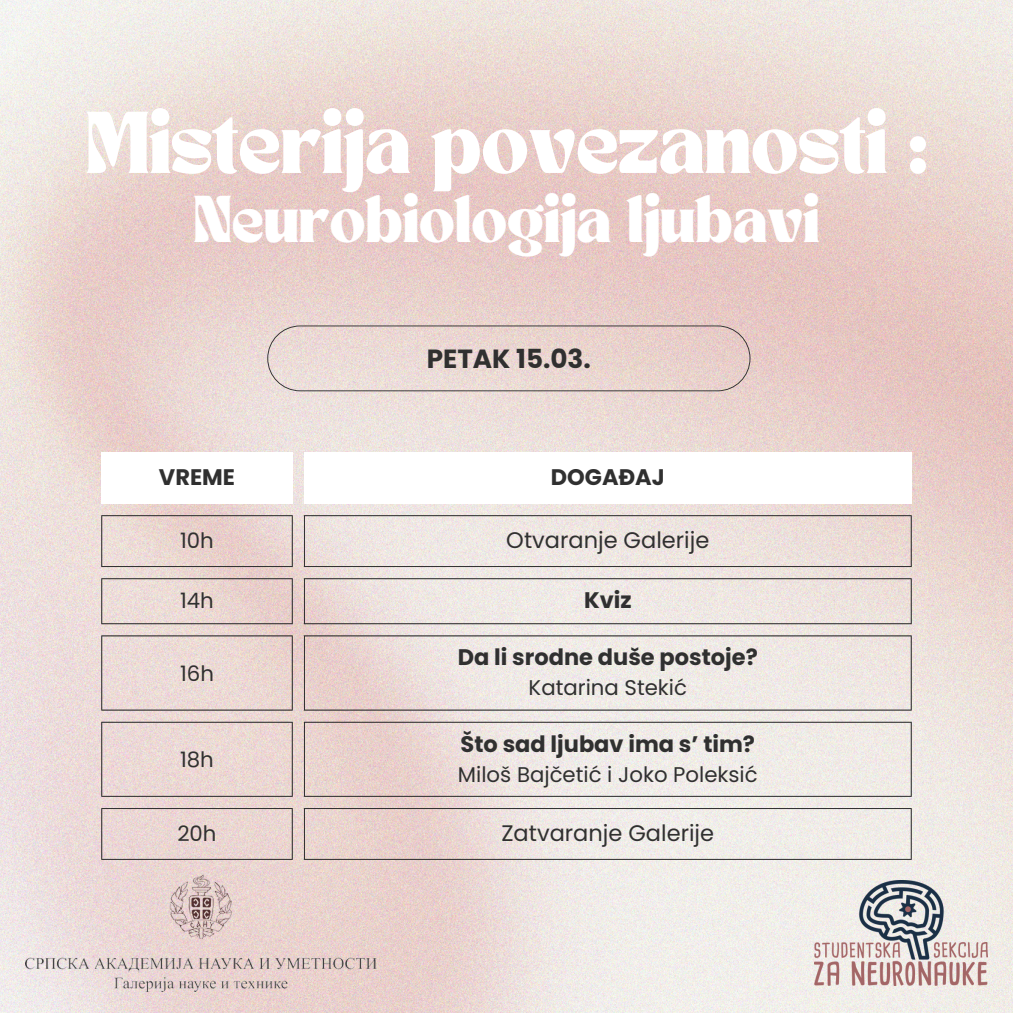
<style>
.page{position:relative;width:1013px;height:1013px;background:#fff}
.page>*{position:absolute;margin:0;border:0;box-sizing:border-box;transform-origin:0 0}
.t1{font:61.25px "TANNIMBUS";color:#fff}
.t2{font:46.25px "TANNIMBUS";color:#fff}
.t3{font:700 26.25px "Poppins";color:#303030}
.t4{font:700 22.5px "Poppins";color:#303030}
.t5{font:22.5px "Poppins";color:#303030}
.t6{font:21.25px "Poppins";color:#303030}
</style>
<div class="page">
<img style="left:0;top:0;width:1012px;height:1012px">
<svg style="left:267px;top:325px;width:483px;height:66px"></svg>
<div style="left:101px;top:452px;width:192px;height:52px;background:#fff"></div>
<div style="left:304px;top:452px;width:607px;height:52px;background:#fff"></div>
<hr style="left:101px;top:516px;width:1px;height:50px;background:#303030">
<hr style="left:292px;top:516px;width:1px;height:50px;background:#303030">
<hr style="left:101px;top:515px;width:192px;height:1px;background:#303030">
<hr style="left:101px;top:566px;width:192px;height:1px;background:#303030">
<hr style="left:304px;top:516px;width:1px;height:50px;background:#303030">
<hr style="left:910px;top:516px;width:1px;height:50px;background:#303030">
<hr style="left:304px;top:515px;width:607px;height:1px;background:#303030">
<hr style="left:304px;top:566px;width:607px;height:1px;background:#303030">
<hr style="left:101px;top:579px;width:1px;height:44px;background:#303030">
<hr style="left:292px;top:579px;width:1px;height:44px;background:#303030">
<hr style="left:101px;top:578px;width:192px;height:1px;background:#303030">
<hr style="left:101px;top:623px;width:192px;height:1px;background:#303030">
<hr style="left:304px;top:579px;width:1px;height:44px;background:#303030">
<hr style="left:910px;top:579px;width:1px;height:44px;background:#303030">
<hr style="left:304px;top:578px;width:607px;height:1px;background:#303030">
<hr style="left:304px;top:623px;width:607px;height:1px;background:#303030">
<hr style="left:101px;top:636px;width:1px;height:73px;background:#303030">
<hr style="left:292px;top:636px;width:1px;height:73px;background:#303030">
<hr style="left:101px;top:635px;width:192px;height:1px;background:#303030">
<hr style="left:101px;top:709px;width:192px;height:1px;background:#303030">
<hr style="left:304px;top:636px;width:1px;height:73px;background:#303030">
<hr style="left:910px;top:636px;width:1px;height:73px;background:#303030">
<hr style="left:304px;top:635px;width:607px;height:1px;background:#303030">
<hr style="left:304px;top:709px;width:607px;height:1px;background:#303030">
<hr style="left:101px;top:722px;width:1px;height:73px;background:#303030">
<hr style="left:292px;top:722px;width:1px;height:73px;background:#303030">
<hr style="left:101px;top:721px;width:192px;height:1px;background:#303030">
<hr style="left:101px;top:795px;width:192px;height:1px;background:#303030">
<hr style="left:101px;top:809px;width:1px;height:50px;background:#303030">
<hr style="left:292px;top:809px;width:1px;height:50px;background:#303030">
<hr style="left:101px;top:808px;width:192px;height:1px;background:#303030">
<hr style="left:101px;top:859px;width:192px;height:1px;background:#303030">
<hr style="left:304px;top:722px;width:1px;height:73px;background:#303030">
<hr style="left:910px;top:722px;width:1px;height:73px;background:#303030">
<hr style="left:304px;top:721px;width:607px;height:1px;background:#303030">
<hr style="left:304px;top:795px;width:607px;height:1px;background:#303030">
<hr style="left:304px;top:809px;width:1px;height:50px;background:#303030">
<hr style="left:910px;top:809px;width:1px;height:50px;background:#303030">
<hr style="left:304px;top:808px;width:607px;height:1px;background:#303030">
<hr style="left:304px;top:859px;width:607px;height:1px;background:#303030">
<img style="left:814px;top:880px;width:173px;height:105px">
<img style="left:26px;top:874px;width:350px;height:117px">
<h1 class="t1" style="left:86px;top:108px;width:843px">Misterija povezanosti :</h1>
<h1 class="t2" style="left:193px;top:193px;width:627px">Neurobiologija ljubavi</h1>
<p class="t3" style="left:427px;top:340px;width:166px">PETAK 15.03.</p>
<p class="t4" style="left:159px;top:461px;width:78px">VREME</p>
<p class="t4" style="left:551px;top:461px;width:115px">DOGAĐAJ</p>
<p class="t6" style="left:180px;top:525px;width:35px">10h</p>
<p class="t5" style="left:506px;top:524px;width:204px">Otvaranje Galerije</p>
<p class="t6" style="left:180px;top:586px;width:35px">14h</p>
<p class="t4" style="left:584px;top:584px;width:49px">Kviz</p>
<p class="t6" style="left:180px;top:658px;width:35px">16h</p>
<p class="t6" style="left:180px;top:744px;width:35px">18h</p>
<p class="t6" style="left:177px;top:818px;width:41px">20h</p>
<p class="t4" style="left:458px;top:641px;width:301px">Da li srodne duše postoje?</p>
<p class="t6" style="left:528px;top:673px;width:160px">Katarina Stekić</p>
<p class="t4" style="left:460px;top:728px;width:296px">Što sad ljubav ima s’ tim?</p>
<p class="t6" style="left:458px;top:759px;width:301px">Miloš Bajčetić i Joko Poleksić</p>
<p class="t5" style="left:501px;top:817px;width:214px">Zatvaranje Galerije</p>
</div>
